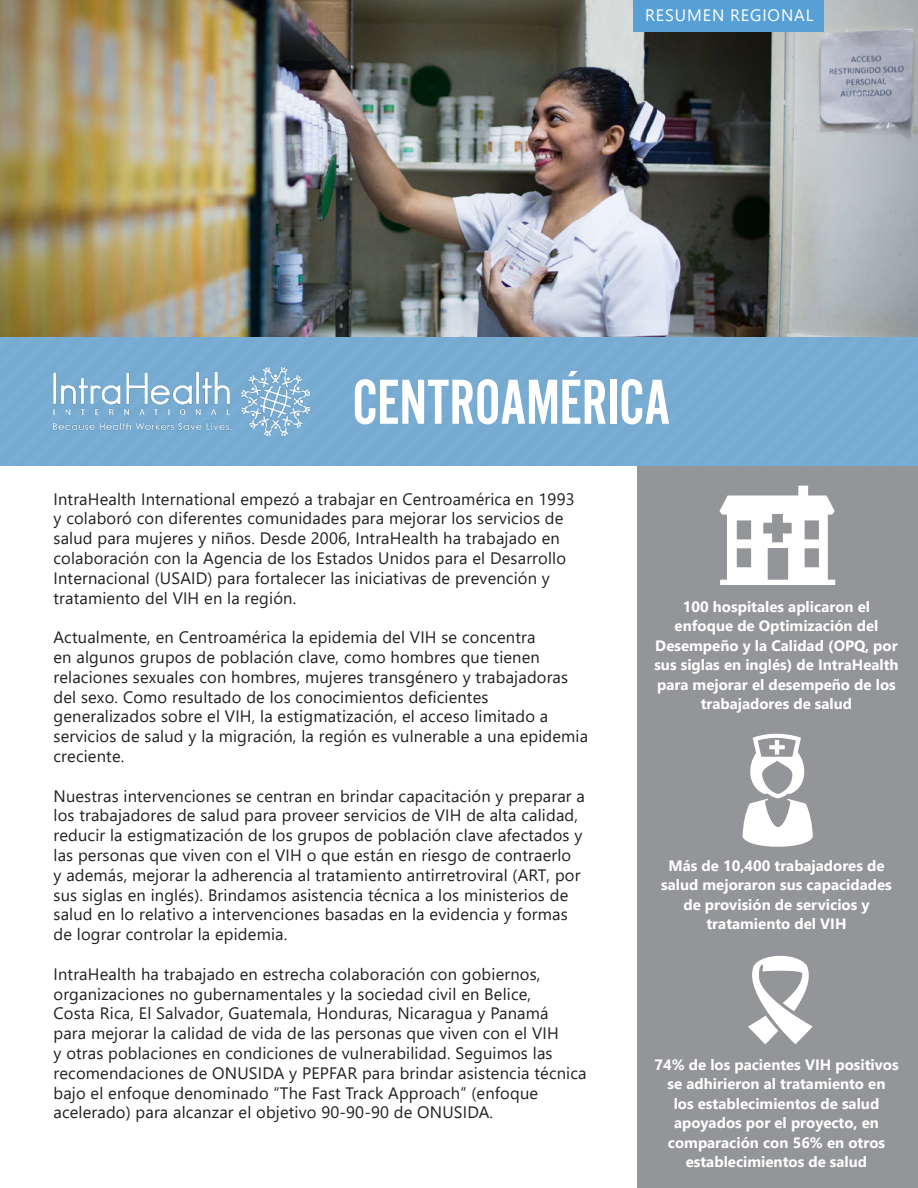
<style>
.page{position:relative;width:918px;height:1188px;background:#fff}
.page>*{position:absolute;margin:0;border:0;box-sizing:border-box;transform-origin:0 0}
.t1{font:66px "Alternate Got No 2 D";letter-spacing:-.01em;color:#fff}
.body_copy{font:16.5px/19.8px "Segoe UI";letter-spacing:.01em;color:#231f20}
.t2{font:16.5px "Segoe UI";letter-spacing:.055em;color:#fff}
.sidebar{font:700 15px/19.5px "Segoe UI";color:#fff;text-align:center}
</style>
<div class="page">
<div style="left:637px;top:0;width:281px;height:1188px;background:#939598"></div>
<img style="left:0;top:0;width:918px;height:344px">
<div style="left:1px;top:338px;width:916px;height:128px;background:#77abd1"></div>
<div style="left:634px;top:0;width:190px;height:32px;background:#56a0d5"></div>
<img style="left:54px;top:367px;width:256px;height:69px">
<svg style="left:720px;top:486px;width:115px;height:99px"></svg>
<svg style="left:748px;top:955px;width:65px;height:89px"></svg>
<svg style="left:743px;top:734px;width:70px;height:113px"></svg>
<p class="t2" style="left:645px;top:0;width:170px">RESUMEN REGIONAL</p>
<p class="t1" style="left:352px;top:367px;width:320px">CENTROAMÉRICA</p>
<p class="body_copy" style="left:54px;top:487px;width:523px">IntraHealth International empezó a trabajar en Centroamérica en 1993 y colaboró con diferentes comunidades para mejorar los servicios de salud para mujeres y niños. Desde 2006, IntraHealth ha trabajado en colaboración con la Agencia de los Estados Unidos para el Desarrollo Internacional (USAID) para fortalecer las iniciativas de prevención y tratamiento del VIH en la región.</p>
<p class="body_copy" style="left:54px;top:626px;width:536px">Actualmente, en Centroamérica la epidemia del VIH se concentra<br>en algunos grupos de población clave, como hombres que tienen relaciones sexuales con hombres, mujeres transgénero y trabajadoras del sexo. Como resultado de los conocimientos deficientes generalizados sobre el VIH, la estigmatización, el acceso limitado a servicios de salud y la migración, la región es vulnerable a una epidemia creciente.</p>
<p class="body_copy" style="left:54px;top:784px;width:533px">Nuestras intervenciones se centran en brindar capacitación y preparar a los trabajadores de salud para proveer servicios de VIH de alta calidad, reducir la estigmatización de los grupos de población clave afectados y las personas que viven con el VIH o que están en riesgo de contraerlo<br>y además, mejorar la adherencia al tratamiento antirretroviral (ART, por sus siglas en inglés). Brindamos asistencia técnica a los ministerios de salud en lo relativo a intervenciones basadas en la evidencia y formas de lograr controlar la epidemia.</p>
<p class="body_copy" style="left:54px;top:963px;width:535px">IntraHealth ha trabajado en estrecha colaboración con gobiernos, organizaciones no gubernamentales y la sociedad civil en Belice,<br>Costa Rica, El Salvador, Guatemala, Honduras, Nicaragua y Panamá<br>para mejorar la calidad de vida de las personas que viven con el VIH<br>y otras poblaciones en condiciones de vulnerabilidad. Seguimos las recomendaciones de ONUSIDA y PEPFAR para brindar asistencia técnica bajo el enfoque denominado “The Fast Track Approach” (enfoque acelerado) para alcanzar el objetivo 90-90-90 de ONUSIDA.</p>
<p class="sidebar" style="left:654px;top:596px;width:246px">100 hospitales aplicaron el enfoque de Optimización del<br>Desempeño y la Calidad (OPQ, por sus siglas en inglés) de IntraHealth para mejorar el desempeño de los trabajadores de salud</p>
<p class="sidebar" style="left:661px;top:855px;width:232px">Más de 10,400 trabajadores de salud mejoraron sus capacidades de provisión de servicios y tratamiento del VIH</p>
<p class="sidebar" style="left:654px;top:1054px;width:246px">74% de los pacientes VIH positivos se adhirieron al tratamiento en<br>los establecimientos de salud apoyados por el proyecto, en comparación con 56% en otros establecimientos de salud</p>
</div>
